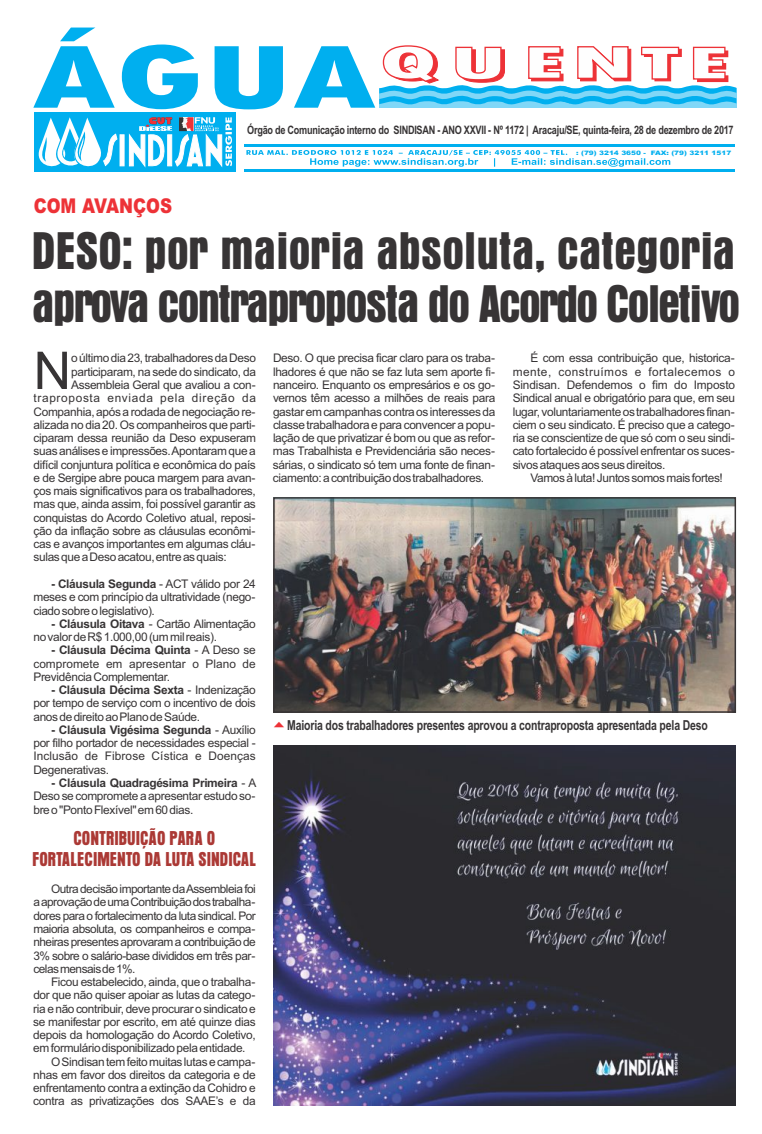
<style>
.page{position:relative;width:762px;height:1134px;background:#fff}
.page>*{position:absolute;margin:0;border:0;box-sizing:border-box;transform-origin:0 0}
.t1{font:52.12px "Arial";color:#373435}
.t2{font:46.88px/52.8px "Aura";letter-spacing:-.035em;color:#373435}
.t3{font:900 20.38px "Arial";color:#ed3237;scale:.82 1}
.t4{font:17.75px/21.5px "Aura";color:#ab3935;text-align:center;scale:.95 1}
.t5{font:700 13.75px "Arial Narrow";letter-spacing:-.01em;color:#373435;scale:.93 1}
.t6{font:11.88px/13.2px "Arial";letter-spacing:-.03em;color:#373435;text-align:justify}
.t7{font:11.88px "Arial";letter-spacing:.055em;color:#373435}
.t8{font:700 11.62px "Arial Narrow";letter-spacing:-.025em;color:#373435;scale:.96 1}
.t9{font:900 6.12px "Arial";color:#00afef;scale:1.21 1}
.s1{font-weight:700}
</style>
<div class="page">
<svg style="left:33px;top:28px;width:703px;height:81px"></svg>
<div style="left:34px;top:112px;width:202px;height:60px;background:#00afef"></div>
<svg style="left:38px;top:117px;width:194px;height:51px"></svg>
<svg style="left:246px;top:150px;width:424px;height:17px"></svg>
<hr style="left:244px;top:144px;width:491px;height:3px;background:#00afef">
<hr style="left:244px;top:169px;width:491px;height:3px;background:#00afef">
<img style="left:274px;top:746px;width:461px;height:360px">
<img style="left:275px;top:499px;width:459px;height:212px">
<div style="left:273px;top:497px;width:463px;height:216px;border:1px solid #373435"></div>
<h3 class="t3" style="left:34px;top:198px;width:170px">COM AVANÇOS</h3>
<p class="t8" style="left:247px;top:126px;width:508px">Órgão de Comunicação interno do SINDISAN - ANO XXVII - Nº 1172 | Aracaju/SE, quinta-feira, 28 de dezembro de 2017</p>
<p class="t9" style="left:576px;top:150px;width:130px">: (79) 3214 3650 - FAX: (79) 3211 1517</p>
<h2 class="t2" style="left:32px;top:226px;width:709px">DESO: por maioria absoluta, categoria aprova contraproposta do Acordo Coletivo</h2>
<h1 class="t1" style="left:34px;top:351px;width:39px">N</h1>
<p class="t6" style="left:71px;top:353px;width:186px">oúltimodia23,trabalhadoresdaDeso</p>
<p class="t6" style="left:71px;top:366px;width:186px">participaram, na sede do sindicato, da</p>
<p class="t6" style="left:71px;top:379px;width:186px">Assembleia Geral que avaliou a con-</p>
<p class="t7" style="left:34px;top:394px;width:224px">traproposta enviada pela direção da</p>
<p class="t6" style="left:34px;top:406px;width:223px">Companhia, após a rodada de negociação re-</p>
<p class="t6" style="left:34px;top:419px;width:223px">alizada no dia 20. Os companheiros que parti-</p>
<p class="t6" style="left:34px;top:432px;width:224px">ciparam dessa reunião da Deso expuseram</p>
<p class="t6" style="left:34px;top:446px;width:224px">suas análises e impressões.Apontaram que a</p>
<p class="t6" style="left:34px;top:459px;width:224px">difícil conjuntura política e econômica do país</p>
<p class="t6" style="left:34px;top:472px;width:223px">e de Sergipe abre pouca margem para avan-</p>
<p class="t6" style="left:34px;top:485px;width:224px">ços mais significativos para os trabalhadores,</p>
<p class="t6" style="left:34px;top:499px;width:224px">mas que, ainda assim, foi possível garantir as</p>
<p class="t6" style="left:34px;top:512px;width:223px">conquistas do Acordo Coletivo atual, reposi-</p>
<p class="t6" style="left:33px;top:525px;width:223px">ção da inflação sobre as cláusulas econômi-</p>
<p class="t6" style="left:33px;top:538px;width:223px">cas e avanços importantes em algumas cláu-</p>
<p class="t6" style="left:33px;top:552px;width:195px">sulasqueaDesoacatou,entreasquais:</p>
<p class="t6" style="left:33px;top:578px;width:224px;text-indent:18px"><span class="s1">- Cláusula Segunda</span> - ACT válido por 24 meses e com princípio da ultratividade (nego&shy;ciadosobreolegislativo).</p>
<p class="t6" style="left:33px;top:618px;width:224px;text-indent:18px"><span class="s1">- Cláusula Oitava</span> - Cartão Alimentação novalordeR$1.000,00(ummilreais).</p>
<p class="t6" style="left:33px;top:645px;width:224px;text-indent:18px"><span class="s1">- Cláusula Décima Quinta</span> - A Deso se compromete em apresentar o Plano de PrevidênciaComplementar.</p>
<p class="t6" style="left:33px;top:684px;width:224px;text-indent:18px"><span class="s1">- Cláusula Décima Sexta</span> - Indenização por tempo de serviço com o incentivo de dois anosdedireitoaoPlanodeSaúde.</p>
<p class="t6" style="left:33px;top:724px;width:224px;text-indent:18px"><span class="s1">- Cláusula Vigésima Segunda</span> - Auxílio por filho portador de necessidades especial - Inclusão de Fibrose Cística e Doenças Degenerativas.</p>
<p class="t6" style="left:33px;top:777px;width:224px;text-indent:18px"><span class="s1">- Cláusula Quadragésima Primeira</span> - A Deso se compromete a apresentar estudo so&shy;breo"PontoFlexível"em60dias.</p>
<h3 class="t4" style="left:33px;top:828px;width:237px">CONTRIBUIÇÃO PARA O<br>FORTALECIMENTO DA LUTA SINDICAL</h3>
<p class="t6" style="left:33px;top:883px;width:224px;text-indent:18px">Outra decisão importante daAssembleia foi aaprovaçãodeumaContribuiçãodostrabalha&shy;dores para o fortalecimento da luta sindical. Por maioria absoluta, os companheiros e compa&shy;nheiras presentes aprovaram a contribuição de 3% sobre o salário-base divididos em três par&shy;celasmensaisde1%.</p>
<p class="t6" style="left:51px;top:976px;width:206px">Ficou estabelecido, ainda, que o trabalha-</p>
<p class="t6" style="left:33px;top:989px;width:223px">dor que não quiser apoiar as lutas da catego-</p>
<p class="t6" style="left:33px;top:1003px;width:224px">riaenãocontribuir,deveprocurarosindicatoe</p>
<p class="t6" style="left:33px;top:1016px;width:224px">se manifestar por escrito, em até quinze dias</p>
<p class="t6" style="left:33px;top:1029px;width:224px">depois da homologação do Acordo Coletivo,</p>
<p class="t6" style="left:33px;top:1043px;width:214px">emformuláriodisponibilizadopelaentidade.</p>
<p class="t6" style="left:51px;top:1056px;width:206px">OSindisantemfeitomuitaslutasecampa-</p>
<p class="t6" style="left:33px;top:1069px;width:224px">nhas em favor dos direitos da categoria e de</p>
<p class="t6" style="left:33px;top:1082px;width:224px">enfrentamento contra a extinção da Cohidro e</p>
<p class="t6" style="left:33px;top:1096px;width:224px">contra as privatizações dos SAAE’s e da</p>
<p class="t6" style="left:273px;top:353px;width:224px">Deso. O que precisa ficar claro para os traba&shy;lhadores é que não se faz luta sem aporte fi&shy;nanceiro. Enquanto os empresários e os go&shy;vernos têm acesso a milhões de reais para gastaremcampanhascontraosinteressesda classe trabalhadora e para convencer a popu&shy;lação de que privatizar é bom ou que as refor&shy;mas Trabalhista e Previdenciária são neces&shy;sárias, o sindicato só tem uma fonte de finan&shy;ciamento:acontribuiçãodostrabalhadores.</p>
<p class="t6" style="left:513px;top:353px;width:224px;text-indent:18px">É com essa contribuição que, historica&shy;mente, construímos e fortalecemos o Sindisan. Defendemos o fim do Imposto Sindical anual e obrigatório para que, em seu lugar,voluntariamenteostrabalhadoresfinan&shy;ciem o seu sindicato. É preciso que a catego&shy;ria se conscientize de que só com o seu sindi&shy;cato fortalecido é possível enfrentar os suces&shy;sivosataquesaosseusdireitos.</p>
<p class="t6" style="left:530px;top:472px;width:194px">Vamosàluta!Juntossomosmaisfortes!</p>
<p class="t5" style="left:287px;top:720px;width:454px">Maioria dos trabalhadores presentes aprovou a contraproposta apresentada pela Deso</p>
</div>
